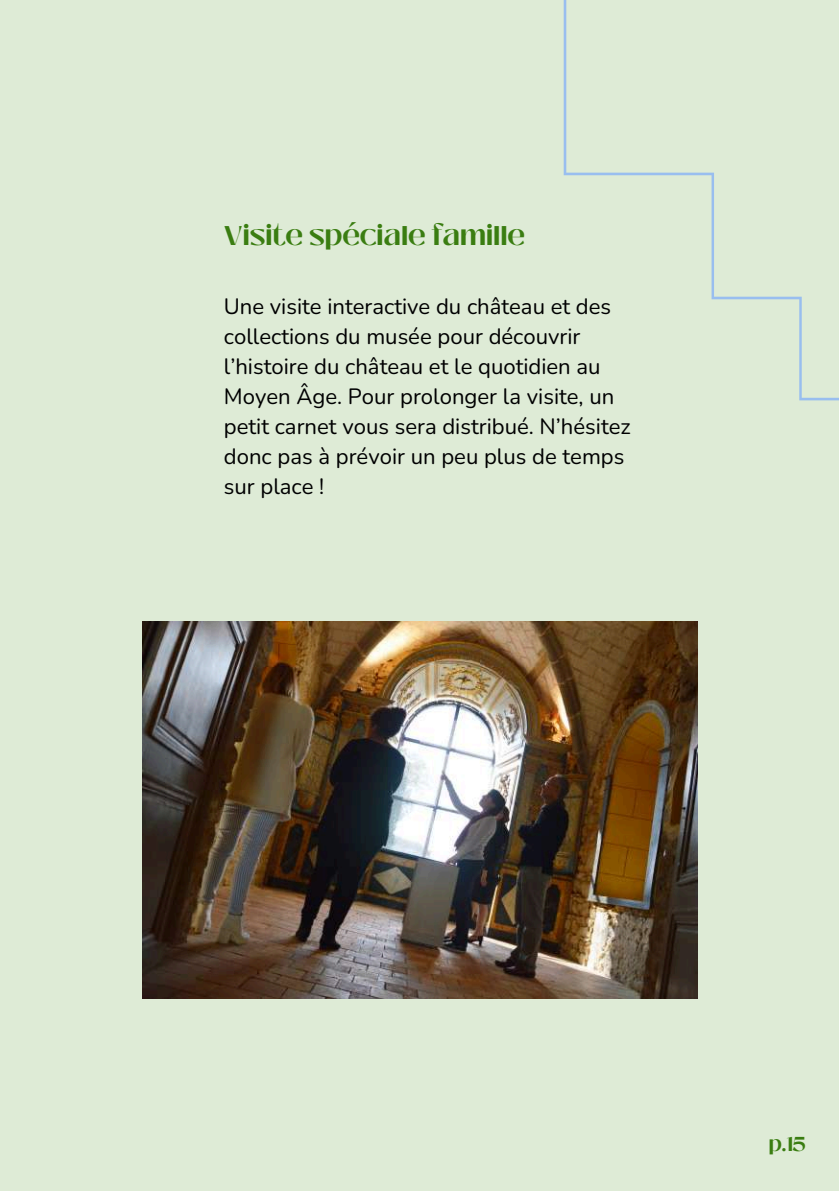
<style>
.page{position:relative;width:839px;height:1191px;background:#fff}
.page>*{position:absolute;margin:0;border:0;box-sizing:border-box;transform-origin:0 0}
.t1{font:700 27px "Black Mango";color:#3a7d11}
.t2{font:22px/30px "Nunito";color:#000001}
.t3{font:700 20px "Black Mango";color:#3a7d11}
</style>
<div class="page">
<div style="left:0;top:0;width:838px;height:1191px;background:#deebd6"></div>
<svg style="left:563px;top:0;width:275px;height:401px"></svg>
<img style="left:142px;top:621px;width:555px;height:378px">
<p class="t1" style="left:224px;top:215px;width:303px">Visite spéciale famille</p>
<p class="t2" style="left:224px;top:292px;width:408px">Une visite interactive du château et des collections du musée pour découvrir l’histoire du château et le quotidien au Moyen Âge. Pour prolonger la visite, un petit carnet vous sera distribué. N’hésitez donc pas à prévoir un peu plus de temps sur place !</p>
<p class="t3" style="left:768px;top:1129px;width:39px">p.15</p>
</div>
